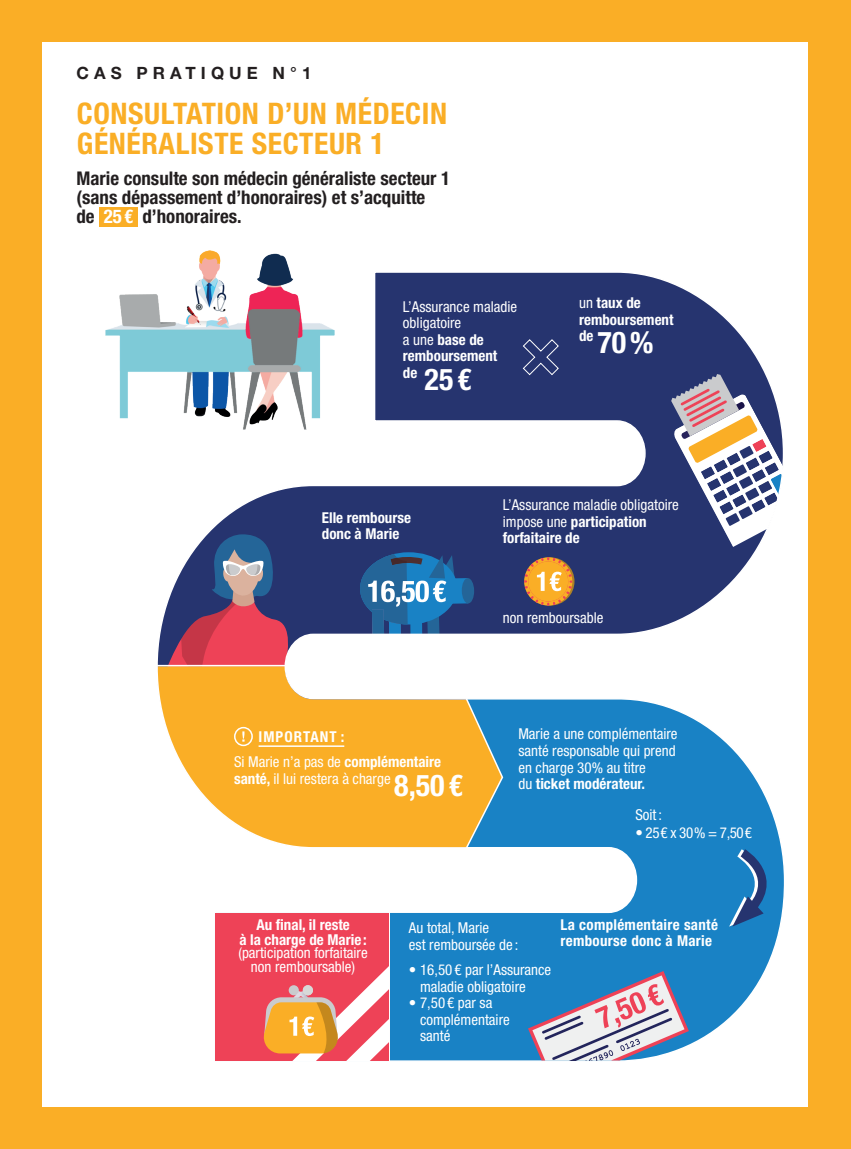
<style>
.page{position:relative;width:851px;height:1149px;background:#fff}
.page>*{position:absolute;margin:0;border:0;box-sizing:border-box;transform-origin:0 0}
.t1{font:700 condensed 30px "Helvetica Neue LT Std";color:#fff}
.t2{font:700 condensed 29.7px/29.7px "Helvetica Neue LT Std";letter-spacing:.02em;color:#faae26}
.t3{font:700 condensed 18.9px/18.9px "Helvetica Neue LT Std";color:#231f20}
.t4{font:700 16.95px "Helvetica Neue LT Std";letter-spacing:.3em;color:#231f20}
.t5{font:condensed 15px/16.5px "Helvetica Neue LT Std";color:#fff}
.t6{font:700 condensed 15px/16.5px "Helvetica Neue LT Std";color:#fff}
.t7{font:700 condensed 15px/16.5px "Helvetica Neue LT Std";letter-spacing:.02em;color:#fff}
.t8{font:700 condensed 15px/25.5px "Helvetica Neue LT Std";letter-spacing:.07em;color:#fff}
.s1{color:#fff}
.s2{font-weight:700}
.s3{font-weight:400}
.s4{font-weight:700;font-size:30px}
</style>
<div class="page">
<div style="left:0;top:0;width:850px;height:1148px;background:#faae26"></div>
<div style="left:43px;top:43px;width:765px;height:1063px;background:#fff"></div>
<svg style="left:215px;top:849px;width:565px;height:212px"></svg>
<svg style="left:157px;top:272px;width:626px;height:577px"></svg>
<hr style="left:258px;top:745px;width:86px;height:1px;background:#fff">
<svg style="left:164px;top:534px;width:147px;height:216px;background:#b07f64"></svg>
<hr style="left:139px;top:664px;width:195px;height:2px;background:#fff">
<img style="left:105px;top:251px;width:229px;height:178px">
<svg style="left:729px;top:844px;width:55px;height:82px;background:#2e7db9"></svg>
<div style="left:99px;top:207px;width:38px;height:19px;background:#faae26"></div>
<svg style="left:524px;top:557px;width:48px;height:48px;background:#d19649"></svg>
<svg style="left:522px;top:338px;width:37px;height:38px"></svg>
<div style="left:389px;top:929px;width:69px;height:110px;background:#1982c5"></div>
<hr style="left:388px;top:911px;width:2px;height:150px;background:#fff">
<div style="left:215px;top:912px;width:173px;height:148px;background:#ee4257"></div>
<svg style="left:263px;top:967px;width:125px;height:93px"></svg>
<svg style="left:528px;top:970px;width:160px;height:90px"></svg>
<p class="t4" style="left:76px;top:62px;width:236px">CAS PRATIQUE N°1</p>
<h2 class="t2" style="left:77px;top:98px;width:372px">CONSULTATION D’UN MÉDECIN<br>GÉNÉRALISTE SECTEUR 1</h2>
<p class="t3" style="left:76px;top:169px;width:375px">Marie consulte son médecin généraliste secteur 1 (sans dépassement d’honoraires) et s’acquitte<br>de <span class="s1">25 €</span> d’honoraires.</p>
<p class="t5" style="left:403px;top:298px;width:116px">L’Assurance maladie obligatoire<br>a une <span class="s2">base de remboursement</span></p>
<h1 class="t1" style="left:403px;top:360px;width:70px"><sup>de</sup> 25€</h1>
<p class="t6" style="left:579px;top:294px;width:96px"><span class="s3">un</span> taux de remboursement</p>
<h1 class="t1" style="left:579px;top:324px;width:76px"><sup>de</sup> 70%</h1>
<p class="t6" style="left:322px;top:509px;width:91px">Elle rembourse donc à Marie</p>
<p class="t5" style="left:503px;top:496px;width:177px">L’Assurance maladie obligatoire impose une <span class="s2">participation forfaitaire de</span></p>
<p class="t5" style="left:503px;top:608px;width:102px">non remboursable</p>
<p class="t8" style="left:234px;top:723px;width:209px;text-indent:25px">IMPORTANT :<br><span class="s3">Si Marie n’a pas de</span> complémentaire</p>
<p class="t5" style="left:234px;top:769px;width:230px"><span class="s2">santé,</span> il lui restera à charge <span class="s4">8,50 €</span></p>
<p class="t5" style="left:518px;top:725px;width:161px">Marie a une complémentaire santé responsable qui prend en charge 30% au titre<br>du <span class="s2">ticket modérateur.</span></p>
<p class="t5" style="left:635px;top:806px;width:28px">Soit:</p>
<p class="t5" style="left:635px;top:824px;width:118px">• 25€ x 30% = 7,50€</p>
<p class="t6" style="left:239px;top:916px;width:129px;line-height:15px;text-align:center">Au final, il reste<br>à la charge de Marie :</p>
<p class="t5" style="left:238px;top:945px;width:131px;line-height:13.5px;text-align:center">(participation forfaitaire non remboursable)</p>
<p class="t5" style="left:409px;top:919px;width:111px">Au total, Marie<br>est remboursée de :</p>
<p class="t5" style="left:420px;top:961px;width:133px;text-indent:-11px">• 16,50 € par l’Assurance maladie obligatoire</p>
<p class="t5" style="left:420px;top:994px;width:91px;text-indent:-11px">• 7,50 € par sa complémentaire santé</p>
<p class="t7" style="left:560px;top:915px;width:159px">La complémentaire santé rembourse donc à Marie</p>
</div>
